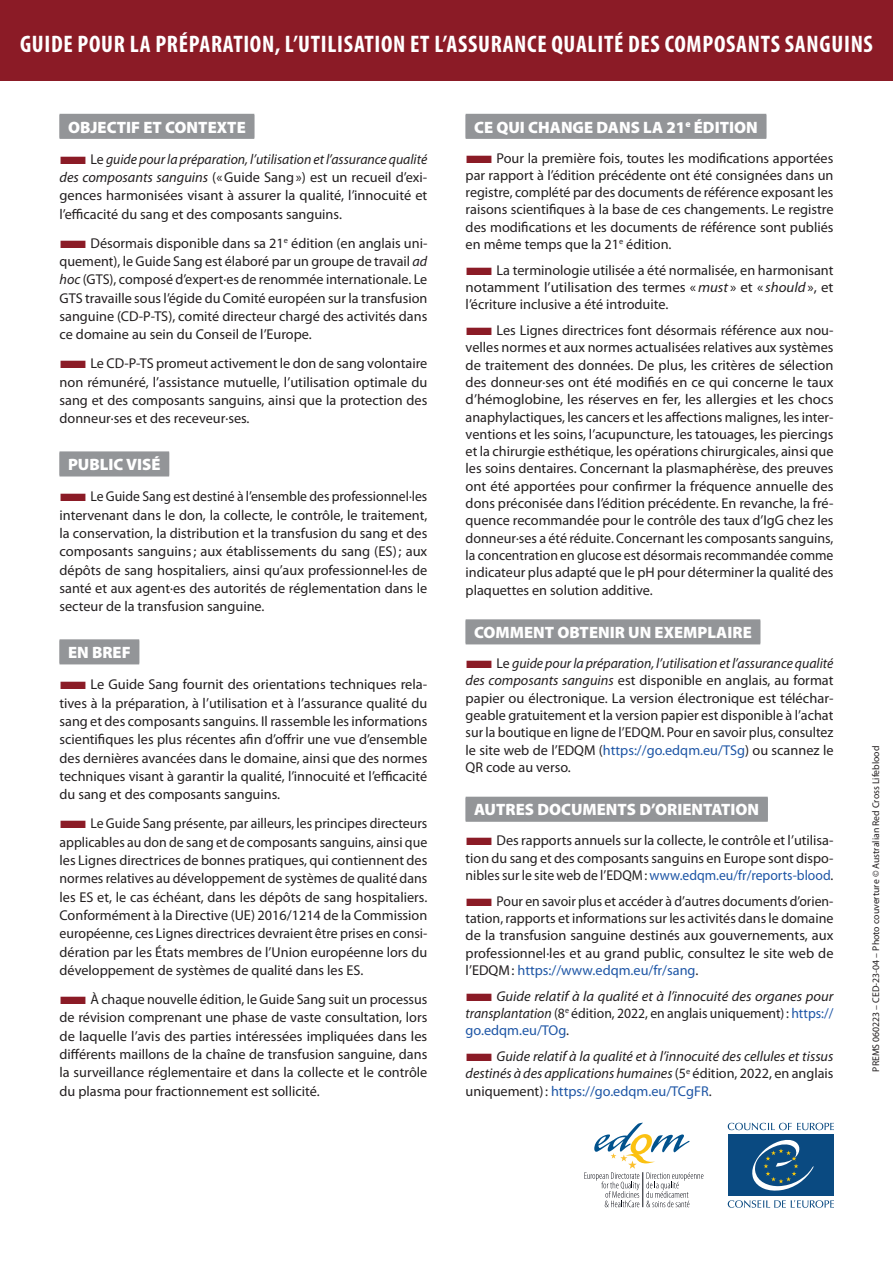
<style>
.page{position:relative;width:893px;height:1263px;background:#fff}
.page>*{position:absolute;margin:0;border:0;box-sizing:border-box;transform-origin:0 0}
.t1{font:700 condensed 24px "Myriad Pro";letter-spacing:.03em;color:#fff}
.t2{font:900 16.5px "Myriad Pro";color:#fff}
.t3{font:14.25px/18.3px "Myriad Pro";color:#231f20;text-align:justify}
.t4{font:14.25px/18.3px "Myriad Pro";color:#231f20;text-align:justify;scale:.96 1}
.t5{font:italic 14.25px/17.2px "Myriad Pro";color:#231f20;text-align:justify}
.t6{font:9.75px "Myriad Pro";color:#231f20}
.s1{color:#8b1b26}
.s2{font-style:italic}
.s3{color:#1e56a6}
.s4{font-style:normal}
.s5{font-style:normal;color:#1e56a6}
</style>
<div class="page">
<svg style="left:728px;top:1123px;width:105px;height:7px"></svg>
<svg style="left:728px;top:1200px;width:105px;height:8px"></svg>
<div style="left:728px;top:1134px;width:105px;height:62px;background:#0a4a81"></div>
<svg style="left:752px;top:1140px;width:62px;height:51px"></svg>
<svg style="left:584px;top:1123px;width:119px;height:84px"></svg>
<div style="left:60px;top:115px;width:194px;height:24px;background:#9ea0a3"></div>
<div style="left:60px;top:114px;width:194px;height:24px;background:#939598"></div>
<div style="left:60px;top:452px;width:109px;height:24px;background:#939598"></div>
<div style="left:60px;top:451px;width:109px;height:24px;background:#939598"></div>
<div style="left:60px;top:640px;width:79px;height:24px;background:#939598"></div>
<div style="left:60px;top:639px;width:79px;height:24px;background:#939598"></div>
<div style="left:466px;top:115px;width:300px;height:24px;background:#9ea0a3"></div>
<div style="left:466px;top:114px;width:300px;height:24px;background:#939598"></div>
<div style="left:466px;top:620px;width:294px;height:24px;background:#939598"></div>
<div style="left:466px;top:619px;width:294px;height:24px;background:#939598"></div>
<div style="left:466px;top:798px;width:302px;height:24px;background:#a9abad"></div>
<div style="left:466px;top:797px;width:302px;height:24px;background:#939598"></div>
<div style="left:0;top:0;width:893px;height:81px;background:#8b1b26"></div>
<h1 class="t1" style="left:20px;top:29px;width:854px">GUIDE POUR LA PRÉPARATION, L’UTILISATION ET L’ASSURANCE QUALITÉ DES COMPOSANTS SANGUINS</h1>
<p class="t2" style="left:68px;top:116px;width:179px">OBJECTIF ET CONTEXTE</p>
<p class="t3" style="left:60px;top:149px;width:369px"><span class="s1">■</span>Le <span class="s2">guide pour la préparation, l’utilisation et l’assurance qualité des composants sanguins</span> («Guide Sang») est un recueil d’exi&shy;gences harmonisées visant à assurer la qualité, l’innocuité et l’efficacité du sang et des composants sanguins.</p>
<p class="t3" style="left:60px;top:233px;width:369px"><span class="s1">■</span>Désormais disponible dans sa 21<sup>e</sup> édition (en anglais uni&shy;quement), le Guide Sang est élaboré par un groupe de travail <span class="s2">ad hoc</span> (GTS), composé d’expert·es de renommée internationale. Le GTS travaille sous l’égide du Comité européen sur la transfusion sanguine (CD-P-TS), comité directeur chargé des activités dans ce domaine au sein du Conseil de l’Europe.</p>
<p class="t3" style="left:60px;top:354px;width:369px"><span class="s1">■</span>Le CD-P-TS promeut activement le don de sang volontaire non rémunéré, l’assistance mutuelle, l’utilisation optimale du sang et des composants sanguins, ainsi que la protection des donneur·ses et des receveur·ses.</p>
<p class="t2" style="left:68px;top:453px;width:94px">PUBLIC VISÉ</p>
<p class="t4" style="left:60px;top:487px;width:385px"><span class="s1">■</span>Le Guide Sang est destiné à l’ensemble des professionnel·les intervenant dans le don, la collecte, le contrôle, le traitement, la conservation, la distribution et la transfusion du sang et des composants sanguins; aux établissements du sang (ES); aux dépôts de sang hospitaliers, ainsi qu’aux professionnel·les de santé et aux agent·es des autorités de réglementation dans le secteur de la transfusion sanguine.</p>
<p class="t2" style="left:68px;top:641px;width:64px">EN BREF</p>
<p class="t3" style="left:60px;top:675px;width:369px"><span class="s1">■</span>Le Guide Sang fournit des orientations techniques rela&shy;tives à la préparation, à l’utilisation et à l’assurance qualité du sang et des composants sanguins. Il rassemble les informations scientifiques les plus récentes afin d’offrir une vue d’ensemble des dernières avancées dans le domaine, ainsi que des normes techniques visant à garantir la qualité, l’innocuité et l’efficacité du sang et des composants sanguins.</p>
<p class="t3" style="left:60px;top:814px;width:369px"><span class="s1">■</span>Le Guide Sang présente, par ailleurs, les principes directeurs applicables au don de sang et de composants sanguins, ainsi que les Lignes directrices de bonnes pratiques, qui contiennent des normes relatives au développement de systèmes de qualité dans les ES et, le cas échéant, dans les dépôts de sang hospitaliers.<br>Conformément à la Directive (UE) 2016/1214 de la Commission européenne, ces Lignes directrices devraient être prises en consi&shy;dération par les États membres de l’Union européenne lors du développement de systèmes de qualité dans les ES.</p>
<p class="t3" style="left:60px;top:990px;width:369px"><span class="s1">■</span>À chaque nouvelle édition, le Guide Sang suit un processus de révision comprenant une phase de vaste consultation, lors de laquelle l’avis des parties intéressées impliquées dans les différents maillons de la chaîne de transfusion sanguine, dans la surveillance réglementaire et dans la collecte et le contrôle du plasma pour fractionnement est sollicité.</p>
<p class="t2" style="left:474px;top:116px;width:285px">CE QUI CHANGE DANS LA 21<sup>e</sup> ÉDITION</p>
<p class="t3" style="left:466px;top:149px;width:369px;line-height:17.2px"><span class="s1">■</span>Pour la première fois, toutes les modifications apportées par rapport à l’édition précédente ont été consignées dans un registre, complété par des documents de référence exposant les raisons scientifiques à la base de ces changements. Le registre des modifications et les documents de référence sont publiés en même temps que la 21<sup>e</sup> édition.</p>
<p class="t3" style="left:466px;top:261px;width:369px;line-height:17.2px"><span class="s1">■</span>La terminologie utilisée a été normalisée, en harmonisant notamment l’utilisation des termes «<span class="s2">must</span> » et « <span class="s2">should</span>», et l’écriture inclusive a été introduite.</p>
<p class="t3" style="left:466px;top:322px;width:369px;line-height:17.2px"><span class="s1">■</span>Les Lignes directrices font désormais référence aux nou&shy;velles normes et aux normes actualisées relatives aux systèmes de traitement des données. De plus, les critères de sélection des donneur·ses ont été modifiés en ce qui concerne le taux d’hémoglobine, les réserves en fer, les allergies et les chocs anaphylactiques, les cancers et les affections malignes, les inter&shy;ventions et les soins, l’acupuncture, les tatouages, les piercings et la chirurgie esthétique, les opérations chirurgicales, ainsi que les soins dentaires. Concernant la plasmaphérèse, des preuves ont été apportées pour confirmer la fréquence annuelle des dons préconisée dans l’édition précédente. En revanche, la fré&shy;quence recommandée pour le contrôle des taux d’IgG chez les donneur·ses a été réduite. Concernant les composants sanguins, la concentration en glucose est désormais recommandée comme indicateur plus adapté que le pH pour déterminer la qualité des plaquettes en solution additive.</p>
<p class="t2" style="left:474px;top:621px;width:279px">COMMENT OBTENIR UN EXEMPLAIRE</p>
<p class="t3" style="left:466px;top:654px;width:369px;line-height:17.2px"><span class="s1">■</span>Le <span class="s2">guide pour la préparation, l’utilisation et l’assurance qualité des composants sanguins</span> est disponible en anglais, au format papier ou électronique. La version électronique est téléchar&shy;geable gratuitement et la version papier est disponible à l’achat sur la boutique en ligne de l’EDQM. Pour en savoir plus, consultez le site web de l’EDQM (<span class="s3">https://go.edqm.eu/TSg</span>) ou scannez le QR code au verso.</p>
<p class="t2" style="left:474px;top:799px;width:287px">AUTRES DOCUMENTS D’ORIENTATION</p>
<p class="t3" style="left:466px;top:832px;width:369px;line-height:17.2px"><span class="s1">■</span>Des rapports annuels sur la collecte, le contrôle et l’utilisa&shy;tion du sang et des composants sanguins en Europe sont dispo&shy;nibles sur le site web de l’EDQM: <span class="s3">www.edqm.eu/fr/reports-blood</span>.</p>
<p class="t4" style="left:466px;top:892px;width:385px;line-height:17.2px"><span class="s1">■</span>Pour en savoir plus et accéder à d’autres documents d’orien&shy;tation, rapports et informations sur les activités dans le domaine de la transfusion sanguine destinés aux gouvernements, aux professionnel·les et au grand public, consultez le site web de l’EDQM: <span class="s3">https://www.edqm.eu/fr/sang</span>.</p>
<p class="t5" style="left:466px;top:987px;width:369px"><span class="s1">■</span>Guide relatif à la qualité et à l’innocuité des organes pour transplantation <span class="s4">(8</span><sup>e</sup> <span class="s4">édition, 2022, en anglais uniquement):</span> <span class="s5">https:// go.edqm.eu/TOg</span><span class="s4">.</span></p>
<p class="t5" style="left:466px;top:1047px;width:369px"><span class="s1">■</span>Guide relatif à la qualité et à l’innocuité des cellules et tissus destinés à des applications humaines <span class="s4">(5</span><sup>e</sup> <span class="s4">édition, 2022, en anglais uniquement):</span> <span class="s5">https://go.edqm.eu/TCgFR</span><span class="s4">.</span></p>
<p class="t6" style="left:870px;top:1071px;width:327px;rotate:-90deg">PREMS 060223 – CED-23-04 – Photo couverture © Australian Red Cross Lifeblood</p>
</div>
